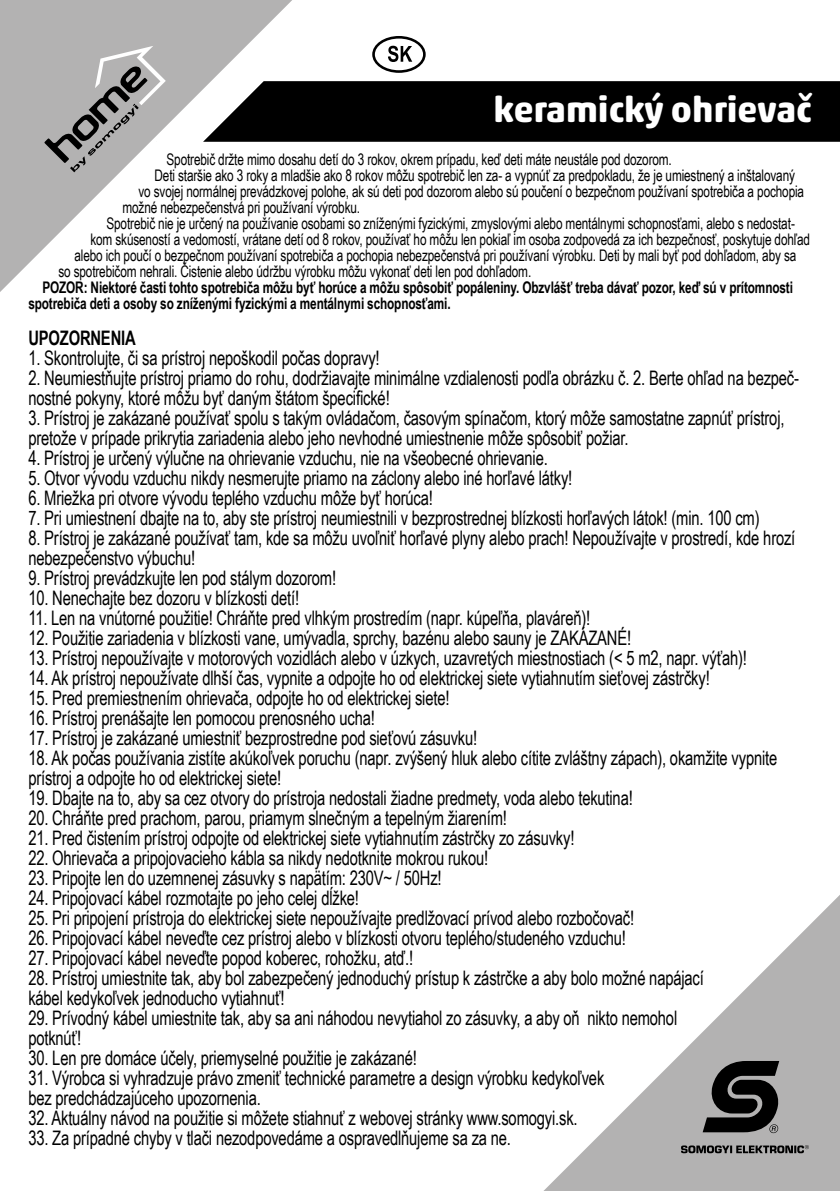
<style>
.page{position:relative;width:840px;height:1191px;background:#fff}
.page>*{position:absolute;margin:0;border:0;box-sizing:border-box;transform-origin:0 0}
.t1{font:700 36px "Akko Rounded Pro";color:#fff}
.t2{font:20px/20px "Arial Narrow";letter-spacing:-.01em;color:#000;scale:.9 1}
.t3{font:700 20px "Arial Narrow";letter-spacing:-.01em;color:#000;scale:.9 1}
.t4{font:16px "Arial Narrow";letter-spacing:-.01em;color:#000;scale:.9 1}
.t5{font:700 16px/16px "Arial Narrow";letter-spacing:-.01em;color:#000;scale:.9 1}
</style>
<div class="page">
<svg style="left:543px;top:896px;width:296px;height:295px"></svg>
<svg style="left:702px;top:1061px;width:77px;height:72px;background:#3d3d3d"></svg>
<svg style="left:680px;top:1145px;width:128px;height:8px"></svg>
<svg style="left:0;top:0;width:292px;height:292px"></svg>
<svg style="left:44px;top:46px;width:122px;height:126px;background:#a5a4a4"></svg>
<svg style="left:156px;top:81px;width:683px;height:61px;background:#1b1b1b"></svg>
<svg style="left:372px;top:36px;width:53px;height:37px"></svg>
<h1 class="t1" style="left:493px;top:87px;width:319px">keramický ohrievač</h1>
<p class="t4" style="left:166px;top:147px;width:562px">Spotrebič držte mimo dosahu detí do 3 rokov, okrem prípadu, keď deti máte neustále pod dozorom.</p>
<p class="t4" style="left:154px;top:163px;width:712px">Deti staršie ako 3 roky a mladšie ako 8 rokov môžu spotrebič len za- a vypnúť za predpokladu, že je umiestnený a inštalovaný</p>
<p class="t4" style="left:138px;top:179px;width:740px">vo svojej normálnej prevádzkovej polohe, ak sú deti pod dozorom alebo sú poučení o bezpečnom používaní spotrebiča a pochopia</p>
<p class="t4" style="left:122px;top:195px;width:265px">možné nebezpečenstvá pri používaní výrobku.</p>
<p class="t4" style="left:106px;top:211px;width:766px">Spotrebič nie je určený na používanie osobami so zníženými fyzickými, zmyslovými alebo mentálnymi schopnosťami, alebo s nedostat-</p>
<p class="t4" style="left:90px;top:227px;width:800px">kom skúseností a vedomostí, vrátane detí od 8 rokov, používať ho môžu len pokiaľ im osoba zodpovedá za ich bezpečnosť, poskytuje dohľad</p>
<p class="t4" style="left:74px;top:243px;width:803px">alebo ich poučí o bezpečnom používaní spotrebiča a pochopia nebezpečenstvá pri používaní výrobku. Deti by mali byť pod dohľadom, aby sa</p>
<p class="t4" style="left:58px;top:259px;width:526px">so spotrebičom nehrali. Čistenie alebo údržbu výrobku môžu vykonať deti len pod dohľadom.</p>
<p class="t5" style="left:28px;top:278px;width:850px;text-indent:14px">POZOR: Niektoré časti tohto spotrebiča môžu byť horúce a môžu spôsobiť popáleniny. Obzvlášť treba dávať pozor, keď sú v prítomnosti spotrebiča deti a osoby so zníženými fyzickými a mentálnymi schopnosťami.</p>
<p class="t3" style="left:28px;top:323px;width:121px">UPOZORNENIA</p>
<p class="t2" style="left:28px;top:347px;width:391px">1. Skontrolujte, či sa prístroj nepoškodil počas dopravy!</p>
<p class="t2" style="left:28px;top:367px;width:857px">2. Neumiestňujte prístroj priamo do rohu, dodržiavajte minimálne vzdialenosti podľa obrázku č. 2. Berte ohľad na bezpeč&shy;nostné pokyny, ktoré môžu byť daným štátom špecifické!</p>
<p class="t2" style="left:28px;top:407px;width:841px">3. Prístroj je zakázané používať spolu s takým ovládačom, časovým spínačom, ktorý môže samostatne zapnúť prístroj, pretože v prípade prikrytia zariadenia alebo jeho nevhodné umiestnenie môže spôsobiť požiar.</p>
<p class="t2" style="left:28px;top:447px;width:578px">4. Prístroj je určený výlučne na ohrievanie vzduchu, nie na všeobecné ohrievanie.</p>
<p class="t2" style="left:28px;top:467px;width:605px">5. Otvor vývodu vzduchu nikdy nesmerujte priamo na záclony alebo iné horľavé látky!</p>
<p class="t2" style="left:28px;top:487px;width:451px">6. Mriežka pri otvore vývodu teplého vzduchu môže byť horúca!</p>
<p class="t2" style="left:28px;top:507px;width:813px">7. Pri umiestnení dbajte na to, aby ste prístroj neumiestnili v bezprostrednej blízkosti horľavých látok! (min. 100 cm)</p>
<p class="t2" style="left:28px;top:527px;width:853px">8. Prístroj je zakázané používať tam, kde sa môžu uvoľniť horľavé plyny alebo prach! Nepoužívajte v prostredí, kde hrozí nebezpečenstvo výbuchu!</p>
<p class="t2" style="left:28px;top:567px;width:343px">9. Prístroj prevádzkujte len pod stálym dozorom!</p>
<p class="t2" style="left:28px;top:587px;width:302px">10. Nenechajte bez dozoru v blízkosti detí!</p>
<p class="t2" style="left:28px;top:607px;width:625px">11. Len na vnútorné použitie! Chráňte pred vlhkým prostredím (napr. kúpeľňa, plaváreň)!</p>
<p class="t2" style="left:28px;top:627px;width:671px">12. Použitie zariadenia v blízkosti vane, umývadla, sprchy, bazénu alebo sauny je ZAKÁZANÉ!</p>
<p class="t2" style="left:28px;top:647px;width:799px">13. Prístroj nepoužívajte v motorových vozidlách alebo v úzkych, uzavretých miestnostiach (&lt; 5 m2, napr. výťah)!</p>
<p class="t2" style="left:28px;top:667px;width:758px">14. Ak prístroj nepoužívate dlhší čas, vypnite a odpojte ho od elektrickej siete vytiahnutím sieťovej zástrčky!</p>
<p class="t2" style="left:28px;top:687px;width:469px">15. Pred premiestnením ohrievača, odpojte ho od elektrickej siete!</p>
<p class="t2" style="left:28px;top:707px;width:386px">16. Prístroj prenášajte len pomocou prenosného ucha!</p>
<p class="t2" style="left:28px;top:727px;width:500px">17. Prístroj je zakázané umiestniť bezprostredne pod sieťovú zásuvku!</p>
<p class="t2" style="left:28px;top:747px;width:833px">18. Ak počas používania zistíte akúkoľvek poruchu (napr. zvýšený hluk alebo cítite zvláštny zápach), okamžite vypnite prístroj a odpojte ho od elektrickej siete!</p>
<p class="t2" style="left:28px;top:787px;width:672px">19. Dbajte na to, aby sa cez otvory do prístroja nedostali žiadne predmety, voda alebo tekutina!</p>
<p class="t2" style="left:28px;top:807px;width:533px">20. Chráňte pred prachom, parou, priamym slnečným a tepelným žiarením!</p>
<p class="t2" style="left:28px;top:827px;width:608px">21. Pred čistením prístroj odpojte od elektrickej siete vytiahnutím zástrčky zo zásuvky!</p>
<p class="t2" style="left:28px;top:847px;width:512px">22. Ohrievača a pripojovacieho kábla sa nikdy nedotknite mokrou rukou!</p>
<p class="t2" style="left:28px;top:867px;width:460px">23. Pripojte len do uzemnenej zásuvky s napätím: 230V~ / 50Hz!</p>
<p class="t2" style="left:28px;top:887px;width:368px">24. Pripojovací kábel rozmotajte po jeho celej dĺžke!</p>
<p class="t2" style="left:28px;top:907px;width:674px">25. Pri pripojení prístroja do elektrickej siete nepoužívajte predlžovací prívod alebo rozbočovač!</p>
<p class="t2" style="left:28px;top:927px;width:665px">26. Pripojovací kábel neveďte cez prístroj alebo v blízkosti otvoru teplého/studeného vzduchu!</p>
<p class="t2" style="left:28px;top:947px;width:429px">27. Pripojovací kábel neveďte popod koberec, rohožku, atď.!</p>
<p class="t2" style="left:28px;top:967px;width:751px">28. Prístroj umiestnite tak, aby bol zabezpečený jednoduchý prístup k zástrčke a aby bolo možné napájací kábel kedykoľvek jednoducho vytiahnuť!</p>
<p class="t2" style="left:28px;top:1007px;width:722px">29. Prívodný kábel umiestnite tak, aby sa ani náhodou nevytiahol zo zásuvky, a aby oň nikto nemohol potknúť!</p>
<p class="t2" style="left:28px;top:1047px;width:433px">30. Len pre domáce účely, priemyselné použitie je zakázané!</p>
<p class="t2" style="left:28px;top:1067px;width:641px">31. Výrobca si vyhradzuje právo zmeniť technické parametre a design výrobku kedykoľvek bez predchádzajúceho upozornenia.</p>
<p class="t2" style="left:28px;top:1107px;width:611px">32. Aktuálny návod na použitie si môžete stiahnuť z webovej stránky www.somogyi.sk.</p>
<p class="t2" style="left:28px;top:1127px;width:537px">33. Za prípadné chyby v tlači nezodpovedáme a ospravedlňujeme sa za ne.</p>
</div>
